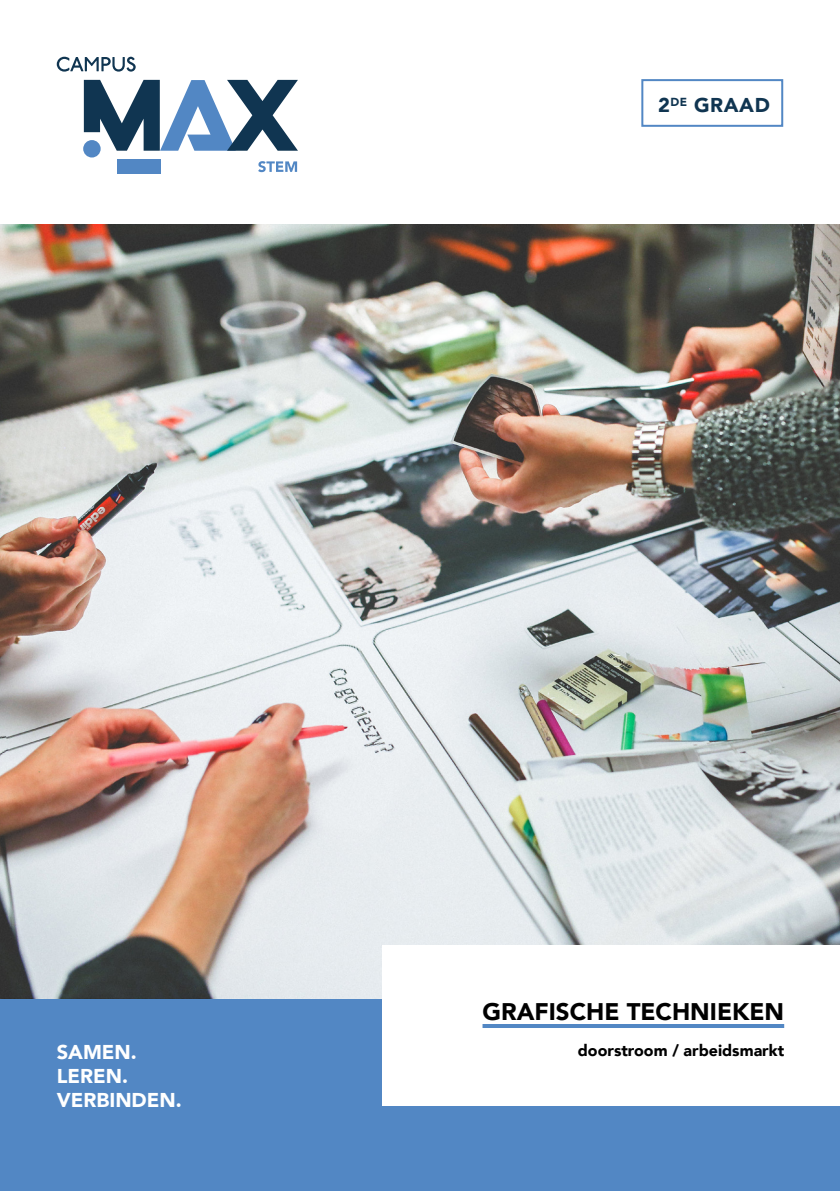
<style>
.page{position:relative;width:840px;height:1191px;background:#fff}
.page>*{position:absolute;margin:0;border:0;box-sizing:border-box;transform-origin:0 0}
.t1{font:900 24px "Avenir";color:#000}
.t2{font:900 20px/24px "Avenir";color:#fff}
.t3{font:900 20px "Avenir";letter-spacing:.03em;color:#103551}
.t4{font:900 16px "Avenir";color:#000}
</style>
<div class="page">
<div style="left:0;top:998px;width:839px;height:193px;background:#5287c4"></div>
<img style="left:0;top:224px;width:839px;height:774px">
<div style="left:382px;top:945px;width:457px;height:161px;background:#fff"></div>
<div style="left:117px;top:159px;width:43px;height:15px;background:#5287c4"></div>
<div style="left:83px;top:140px;width:18px;height:17px;background:#5287c4;border-radius:50%"></div>
<svg style="left:57px;top:57px;width:79px;height:15px"></svg>
<svg style="left:84px;top:80px;width:214px;height:71px"></svg>
<svg style="left:258px;top:161px;width:39px;height:11px"></svg>
<div style="left:641px;top:79px;width:141px;height:48px;border:2px solid #5287c4"></div>
<hr style="left:482px;top:1024px;width:301px;height:4px;background:#5287c4">
<p class="t3" style="left:657px;top:88px;width:113px">2<sup>DE</sup> GRAAD</p>
<p class="t2" style="left:57px;top:1039px;width:126px">SAMEN.<br>LEREN.<br>VERBINDEN.</p>
<h1 class="t1" style="left:482px;top:991px;width:303px">GRAFISCHE TECHNIEKEN</h1>
<p class="t4" style="left:577px;top:1037px;width:208px">doorstroom / arbeidsmarkt</p>
</div>
